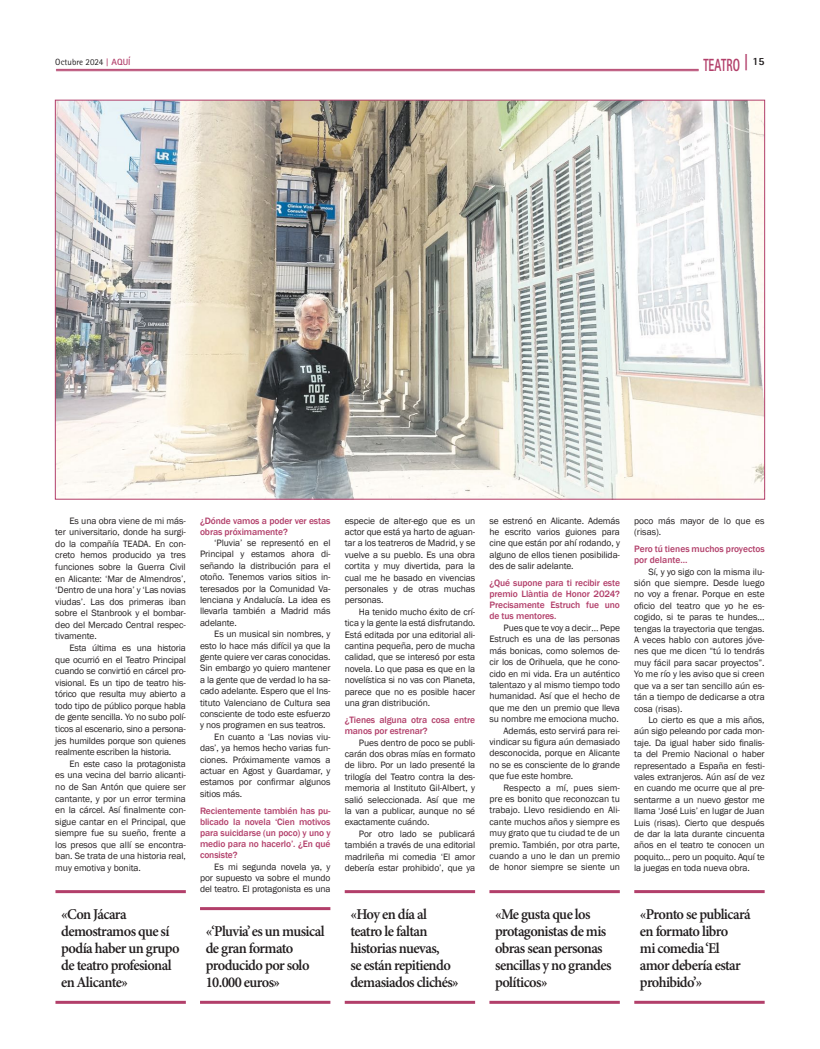
<style>
.page{position:relative;width:820px;height:1049px;background:#fff}
.page>*{position:absolute;margin:0;border:0;box-sizing:border-box;transform-origin:0 0}
.t1{font:800 17.6px "Rotis Sans Serif Std";color:#b23f6a;scale:.64 1}
.t2{font:600 15px/17px "Minion Pro";letter-spacing:-.04em;color:#231f20;scale:.96 1}
.t3{font:9.5px/11.4px "Franklin Gothic";letter-spacing:-.01em;color:#231f20;text-align:justify}
.t4{font:500 9.5px/11px "Franklin Gothic";letter-spacing:-.01em;color:#b23f6a}
.t5{font:9px "Rotis Sans Serif Std";color:#231f20}
.s1{font-family:"Rotis Serif Std";font-weight:700;color:#b23f6a}
.s2{font-weight:700;color:#b23f6a}
.s3{font-size:18.2px}
</style>
<div class="page">
<hr style="left:55px;top:890px;width:131px;height:3px;background:#b23f6a">
<hr style="left:55px;top:1001px;width:131px;height:3px;background:#b23f6a">
<hr style="left:344px;top:890px;width:131px;height:3px;background:#b23f6a">
<hr style="left:344px;top:1001px;width:131px;height:3px;background:#b23f6a">
<hr style="left:489px;top:890px;width:130px;height:3px;background:#b23f6a">
<hr style="left:489px;top:1001px;width:130px;height:3px;background:#b23f6a">
<hr style="left:200px;top:907px;width:130px;height:3px;background:#b23f6a">
<hr style="left:200px;top:1001px;width:130px;height:3px;background:#b23f6a">
<hr style="left:634px;top:890px;width:130px;height:3px;background:#b23f6a">
<hr style="left:634px;top:1001px;width:130px;height:3px;background:#b23f6a">
<hr style="left:56px;top:69px;width:642px;height:1px;background:#b23f6a">
<hr style="left:56px;top:71px;width:642px;height:1px;background:#b23f6a">
<img style="left:57px;top:102px;width:705px;height:396px">
<p class="t5" style="left:55px;top:57px;width:77px">Octubre 2024 <span class="s1">|</span> <span class="s2">AQUÍ</span></p>
<h1 class="t1" style="left:703px;top:54px;width:97px">TEATRO <span class="s3">|</span> <sup>15</sup></h1>
<p class="t3" style="left:55px;top:515px;width:132px;text-indent:14px">Es una obra viene de mi más&shy;ter universitario, donde ha surgi&shy;do la compañía TEADA. En con&shy;creto hemos producido ya tres funciones sobre la Guerra Civil en Alicante: ‘Mar de Almendros’, ‘Dentro de una hora’ y ‘Las novias viudas’. Las dos primeras iban sobre el Stanbrook y el bombar&shy;deo del Mercado Central respec&shy;tivamente.</p>
<p class="t3" style="left:55px;top:642px;width:132px;text-indent:14px">Esta última es una historia que ocurrió en el Teatro Principal cuando se convirtió en cárcel pro&shy;visional. Es un tipo de teatro his&shy;tórico que resulta muy abierto a todo tipo de público porque habla de gente sencilla. Yo no subo polí&shy;ticos al escenario, sino a persona&shy;jes humildes porque son quienes realmente escriben la historia.</p>
<p class="t3" style="left:55px;top:758px;width:132px;text-indent:14px">En este caso la protagonista es una vecina del barrio alicanti&shy;no de San Antón que quiere ser cantante, y por un error termina en la cárcel. Así finalmente con&shy;sigue cantar en el Principal, que siempre fue su sueño, frente a los presos que allí se encontra&shy;ban. Se trata de una historia real, muy emotiva y bonita.</p>
<p class="t4" style="left:200px;top:515px;width:132px">¿Dónde vamos a poder ver estas obras próximamente?</p>
<p class="t3" style="left:200px;top:537px;width:132px;text-indent:14px">‘Pluvia’ se representó en el Principal y estamos ahora di&shy;señando la distribución para el otoño. Tenemos varios sitios in&shy;teresados por la Comunidad Va&shy;lenciana y Andalucía. La idea es llevarla también a Madrid más adelante.</p>
<p class="t3" style="left:214px;top:628px;width:118px">Es un musical sin nombres, y</p>
<p class="t3" style="left:200px;top:640px;width:132px">esto lo hace más difícil ya que la</p>
<p class="t3" style="left:200px;top:651px;width:132px">gente quiere ver caras conocidas.</p>
<p class="t3" style="left:200px;top:663px;width:132px">Sin embargo yo quiero mantener</p>
<p class="t3" style="left:200px;top:674px;width:132px">a la gente que de verdad lo ha sa-</p>
<p class="t3" style="left:200px;top:685px;width:132px">cado adelante. Espero que el Ins-</p>
<p class="t3" style="left:200px;top:697px;width:132px">tituto Valenciano de Cultura sea</p>
<p class="t3" style="left:200px;top:708px;width:132px">consciente de todo este esfuerzo</p>
<p class="t3" style="left:200px;top:720px;width:127px">y nos programen en sus teatros.</p>
<p class="t3" style="left:214px;top:731px;width:118px">En cuanto a ‘Las novias viu-</p>
<p class="t3" style="left:200px;top:742px;width:132px">das’, ya hemos hecho varias fun-</p>
<p class="t3" style="left:200px;top:754px;width:132px">ciones. Próximamente vamos a</p>
<p class="t3" style="left:200px;top:765px;width:132px">actuar en Agost y Guardamar, y</p>
<p class="t3" style="left:200px;top:777px;width:132px">estamos por confirmar algunos</p>
<p class="t3" style="left:200px;top:788px;width:43px">sitios más.</p>
<p class="t4" style="left:200px;top:805px;width:132px;text-align:justify">Recientemente también has pu&shy;blicado la novela ‘Cien motivos para suicidarse (un poco) y uno y medio para no hacerlo’. ¿En qué consiste?</p>
<p class="t3" style="left:200px;top:861px;width:132px;text-indent:14px">Es mi segunda novela ya, y por supuesto va sobre el mundo del teatro. El protagonista es una</p>
<p class="t3" style="left:344px;top:515px;width:132px">especie de alter-ego que es un actor que está ya harto de aguan&shy;tar a los teatreros de Madrid, y se vuelve a su pueblo. Es una obra cortita y muy divertida, para la cual me he basado en vivencias personales y de otras muchas personas.</p>
<p class="t3" style="left:344px;top:606px;width:132px;text-indent:14px">Ha tenido mucho éxito de crí&shy;tica y la gente la está disfrutando.<br>Está editada por una editorial ali&shy;cantina pequeña, pero de mucha calidad, que se interesó por esta novela. Lo que pasa es que en la novelística si no vas con Planeta, parece que no es posible hacer una gran distribución.</p>
<p class="t4" style="left:344px;top:715px;width:132px">¿Tienes alguna otra cosa entre manos por estrenar?</p>
<p class="t3" style="left:344px;top:737px;width:132px;text-indent:14px">Pues dentro de poco se publi&shy;carán dos obras mías en formato de libro. Por un lado presenté la trilogía del Teatro contra la des&shy;memoria al Instituto Gil-Albert, y salió seleccionada. Así que me la van a publicar, aunque no sé exactamente cuándo.</p>
<p class="t3" style="left:344px;top:828px;width:132px;text-indent:14px">Por otro lado se publicará también a través de una editorial madrileña mi comedia ‘El amor debería estar prohibido’, que ya</p>
<p class="t3" style="left:489px;top:515px;width:132px">se estrenó en Alicante. Además he escrito varios guiones para cine que están por ahí rodando, y alguno de ellos tienen posibilida&shy;des de salir adelante.</p>
<p class="t4" style="left:489px;top:578px;width:132px;text-align:justify">¿Qué supone para ti recibir este premio Llàntia de Honor 2024?<br>Precisamente Estruch fue uno de tus mentores.</p>
<p class="t3" style="left:503px;top:622px;width:118px">Pues que te voy a decir… Pepe</p>
<p class="t3" style="left:489px;top:634px;width:132px">Estruch es una de las personas</p>
<p class="t3" style="left:489px;top:645px;width:132px">más bonicas, como solemos de-</p>
<p class="t3" style="left:489px;top:656px;width:132px">cir los de Orihuela, que he cono-</p>
<p class="t3" style="left:489px;top:668px;width:132px">cido en mi vida. Era un auténtico</p>
<p class="t3" style="left:489px;top:679px;width:132px">talentazo y al mismo tiempo todo</p>
<p class="t3" style="left:489px;top:691px;width:132px">humanidad. Así que el hecho de</p>
<p class="t3" style="left:489px;top:702px;width:132px">que me den un premio que lleva</p>
<p class="t3" style="left:489px;top:713px;width:131px">su nombre me emociona mucho.</p>
<p class="t3" style="left:503px;top:725px;width:118px">Además, esto servirá para rei-</p>
<p class="t3" style="left:489px;top:736px;width:132px">vindicar su figura aún demasiado</p>
<p class="t3" style="left:489px;top:748px;width:132px">desconocida, porque en Alicante</p>
<p class="t3" style="left:489px;top:759px;width:132px">no se es consciente de lo grande</p>
<p class="t3" style="left:489px;top:770px;width:85px">que fue este hombre.</p>
<p class="t3" style="left:503px;top:782px;width:118px">Respecto a mí, pues siem-</p>
<p class="t3" style="left:489px;top:793px;width:132px">pre es bonito que reconozcan tu</p>
<p class="t3" style="left:489px;top:805px;width:132px">trabajo. Llevo residiendo en Ali-</p>
<p class="t3" style="left:489px;top:816px;width:132px">cante muchos años y siempre es</p>
<p class="t3" style="left:489px;top:827px;width:132px">muy grato que tu ciudad te de un</p>
<p class="t3" style="left:489px;top:839px;width:132px">premio. También, por otra parte,</p>
<p class="t3" style="left:489px;top:850px;width:132px">cuando a uno le dan un premio</p>
<p class="t3" style="left:489px;top:862px;width:132px">de honor siempre se siente un</p>
<h2 class="t2" style="left:61px;top:906px;width:125px">«Con Jácara demostramos que sí podía haber un grupo de teatro profesional en Alicante»</h2>
<h2 class="t2" style="left:350px;top:906px;width:114px">«Hoy en día al teatro le faltan historias nuevas,<br>se están repitiendo demasiados clichés»</h2>
<h2 class="t2" style="left:495px;top:906px;width:123px">«Me gusta que los protagonistas de mis obras sean personas sencillas y no grandes políticos»</h2>
<h2 class="t2" style="left:206px;top:923px;width:125px">«‘Pluvia’ es un musical de gran formato producido por solo<br>10.000 euros»</h2>
<p class="t3" style="left:634px;top:515px;width:132px">poco más mayor de lo que es (risas).</p>
<p class="t4" style="left:634px;top:544px;width:132px">Pero tú tienes muchos proyectos por delante…</p>
<p class="t3" style="left:634px;top:566px;width:132px;text-indent:14px">Sí, y yo sigo con la misma ilu&shy;sión que siempre. Desde luego no voy a frenar. Porque en este oficio del teatro que yo he es&shy;cogido, si te paras te hundes… tengas la trayectoria que tengas.<br>A veces hablo con autores jóve&shy;nes que me dicen “tú lo tendrás muy fácil para sacar proyectos”.<br>Yo me río y les aviso que si creen que va a ser tan sencillo aún es&shy;tán a tiempo de dedicarse a otra cosa (risas).</p>
<p class="t3" style="left:634px;top:714px;width:132px;text-indent:14px">Lo cierto es que a mis años, aún sigo peleando por cada mon&shy;taje. Da igual haber sido finalis&shy;ta del Premio Nacional o haber representado a España en festi&shy;vales extranjeros. Aún así de vez en cuando me ocurre que al pre&shy;sentarme a un nuevo gestor me llama ‘José Luis’ en lugar de Juan Luis (risas). Cierto que después de dar la lata durante cincuenta años en el teatro te conocen un poquito… pero un poquito. Aquí te la juegas en toda nueva obra.</p>
<h2 class="t2" style="left:639px;top:906px;width:117px">«Pronto se publicará en formato libro<br>mi comedia ‘El amor debería estar prohibido’»</h2>
</div>
